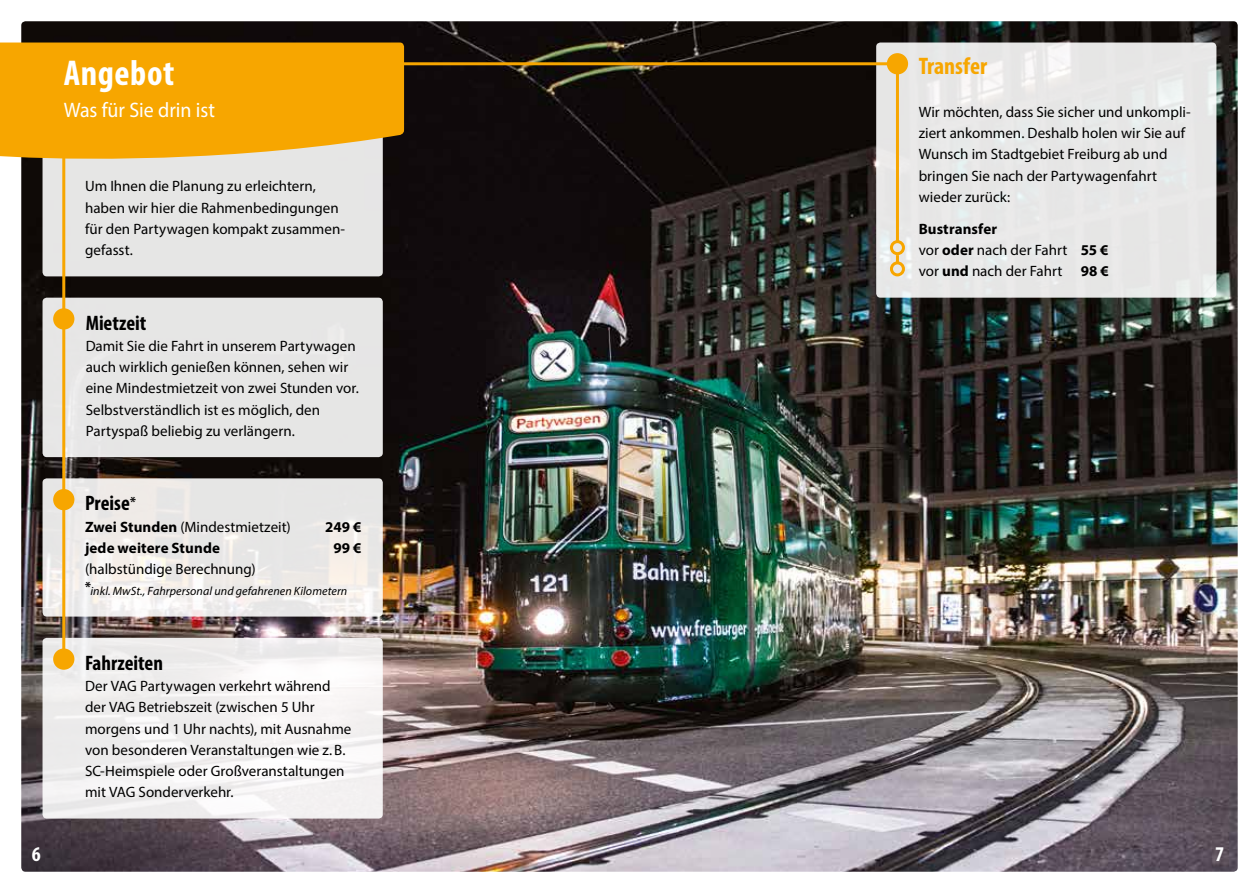
<style>
.page{position:relative;width:1259px;height:893px;background:#fff}
.page>*{position:absolute;margin:0;border:0;box-sizing:border-box;transform-origin:0 0}
.t1{font:700 condensed 36px "Myriad Pro";letter-spacing:.015em;color:#fff}
.t2{font:700 condensed 24px "Myriad Pro";color:#f7a600}
.t3{font:700 condensed 21px "Myriad Pro";color:#000}
.t4{font:21px "Myriad Pro";color:#fff;scale:.95 1}
.t5{font:700 condensed 21px "Myriad Pro";color:#fff}
.t6{font:15px/21.3px "Myriad Pro";color:#000}
.t7{font:700 15px "Myriad Pro";letter-spacing:.005em;color:#000}
.t8{font:italic 12px "Myriad Pro";letter-spacing:.01em;color:#000}
.s1{font-size:15px}
.s2{font-weight:700}
</style>
<div class="page">
<img style="left:21px;top:21px;width:1216px;height:851px">
<div style="left:43px;top:67px;width:340px;height:209px;background:#e6e6e5;border-radius:4px"></div>
<svg style="left:0;top:43px;width:404px;height:122px;background:#f1a914"></svg>
<div style="left:876px;top:43px;width:340px;height:255px;background:#e7e7e7;border-radius:4px"></div>
<div style="left:43px;top:638px;width:340px;height:181px;background:#f2f0f0;border-radius:4px"></div>
<svg style="left:43px;top:478px;width:340px;height:139px;background:#ebe9e7"></svg>
<div style="left:43px;top:298px;width:340px;height:159px;background:#e6e6e5;border-radius:4px"></div>
<div style="left:53px;top:308px;width:21px;height:22px;background:#f7a600;border-radius:50%"></div>
<div style="left:53px;top:489px;width:21px;height:21px;background:#f7a600;border-radius:50%"></div>
<div style="left:53px;top:648px;width:21px;height:22px;background:#f7a600;border-radius:50%"></div>
<hr style="left:62px;top:144px;width:3px;height:515px;background:#f7a600">
<div style="left:58px;top:138px;width:12px;height:12px;background:#f7a600;border-radius:50%"></div>
<div style="left:887px;top:53px;width:21px;height:21px;background:#f7a600;border-radius:50%"></div>
<hr style="left:896px;top:64px;width:3px;height:178px;background:#f7a600">
<div style="left:890px;top:240px;width:15px;height:15px;border:3px solid #f7a600;border-radius:50%"></div>
<svg style="left:896px;top:255px;width:3px;height:6px"></svg>
<div style="left:890px;top:261px;width:15px;height:15px;border:3px solid #f7a600;border-radius:50%"></div>
<hr style="left:389px;top:62px;width:513px;height:3px;background:#f7a600">
<div style="left:383px;top:58px;width:12px;height:12px;background:#f7a600;border-radius:50%"></div>
<h1 class="t1" style="left:64px;top:51px;width:112px">Angebot</h1>
<h3 class="t4" style="left:64px;top:97px;width:161px">Was für Sie drin ist</h3>
<p class="t6" style="left:85px;top:175px;width:262px">Um Ihnen die Planung zu erleichtern, haben wir hier die Rahmenbedingungen für den Partywagen kompakt zusammen&shy;gefasst.</p>
<h3 class="t3" style="left:86px;top:309px;width:62px">Mietzeit</h3>
<p class="t6" style="left:86px;top:335px;width:275px">Damit Sie die Fahrt in unserem Partywagen auch wirklich genießen können, sehen wir eine Mindestmietzeit von zwei Stunden vor.<br>Selbstverständlich ist es möglich, den Partyspaß beliebig zu verlängern.</p>
<h3 class="t3" style="left:85px;top:490px;width:52px">Preise<span class="s1">*</span></h3>
<p class="t6" style="left:85px;top:516px;width:207px"><span class="s2">Zwei Stunden</span> (Mindestmietzeit)</p>
<p class="t7" style="left:325px;top:517px;width:38px">249 €</p>
<p class="t7" style="left:85px;top:538px;width:136px">jede weitere Stunde</p>
<p class="t7" style="left:333px;top:538px;width:30px">99 €</p>
<p class="t6" style="left:85px;top:558px;width:172px">(halbstündige Berechnung)</p>
<p class="t8" style="left:85px;top:584px;width:264px"><sup>*</sup>inkl. MwSt., Fahrpersonal und gefahrenen Kilometern</p>
<h3 class="t3" style="left:85px;top:650px;width:79px">Fahrzeiten</h3>
<p class="t6" style="left:85px;top:675px;width:268px">Der VAG Partywagen verkehrt während der VAG Betriebszeit (zwischen 5 Uhr morgens und 1 Uhr nachts), mit Ausnahme von besonderen Veranstaltungen wie z.B.<br>SC-Heimspiele oder Großveranstaltungen mit VAG Sonderverkehr.</p>
<h2 class="t2" style="left:918px;top:51px;width:70px">Transfer</h2>
<p class="t6" style="left:918px;top:101px;width:273px">Wir möchten, dass Sie sicher und unkompli&shy;ziert ankommen. Deshalb holen wir Sie auf Wunsch im Stadtgebiet Freiburg ab und bringen Sie nach der Partywagenfahrt wieder zurück:</p>
<p class="t6" style="left:918px;top:218px;width:192px"><span class="s2">Bustransfer<br></span>vor <span class="s2">oder</span> nach der Fahrt <span class="s2">55 € </span>vor <span class="s2">und</span> nach der Fahrt <span class="s2">98 €</span></p>
<h3 class="t5" style="left:32px;top:841px;width:10px">6</h3>
<h3 class="t5" style="left:1215px;top:841px;width:10px">7</h3>
</div>
